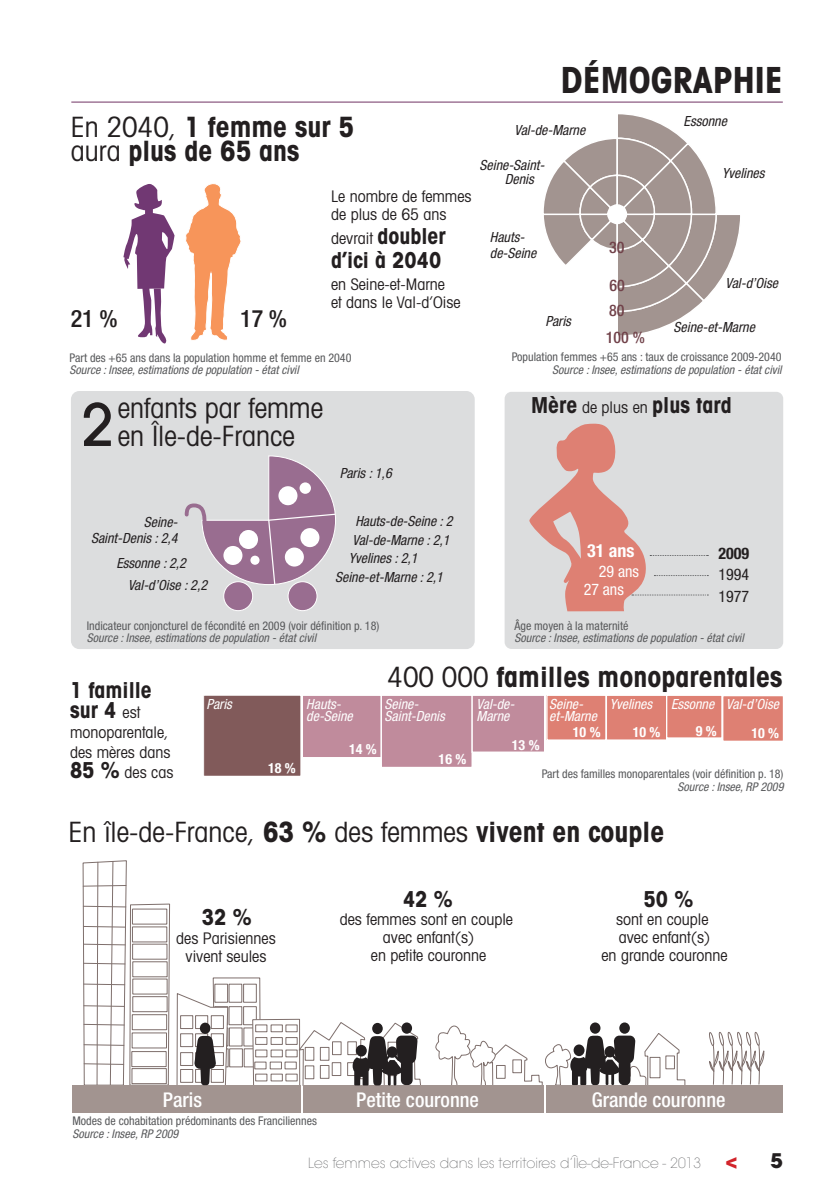
<style>
.page{position:relative;width:840px;height:1192px;background:#fff}
.page>*{position:absolute;margin:0;border:0;box-sizing:border-box;transform-origin:0 0}
.t1{font:500 58px "Avant Garde";color:#231f20}
.t2{font:700 condensed 36px "Avant Garde";color:#231f20}
.t3{font:condensed 28px/28px "Avant Garde";color:#231f20}
.t4{font:700 condensed 28px/24px "Avant Garde";color:#231f20}
.t5{font:500 condensed 24px "Helvetica Neue";color:#231f20}
.t6{font:700 condensed 22px/20px "Avant Garde";color:#231f20}
.t7{font:500 condensed 20.4px "Helvetica Neue";color:#fff}
.t8{font:700 20px "Avant Garde";color:#231f20}
.t9{font:700 condensed 18px "Helvetica Neue";color:#fff}
.t10{font:condensed 16px/18px "Avant Garde";color:#231f20;text-align:center}
.t11{font:condensed 16px "Helvetica Neue";color:#fff}
.t12{font:500 condensed 16px/25.8px "Helvetica Neue";color:#71424a}
.t13{font:condensed 16px "Helvetica Neue";color:#231f20}
.t14{font:700 condensed 16px "Helvetica Neue";color:#231f20}
.t15{font:italic condensed 14px/16px "Helvetica Neue";color:#231f20;text-align:right}
.t16{font:italic condensed 14px/11.8px "Helvetica Neue";color:#fff}
.t17{font:200 14px "Avant Garde";color:#58595b}
.t18{font:700 condensed 14px "Helvetica Neue";color:#fff}
.t19{font:condensed 12px "Helvetica Neue";color:#58595b}
.t20{font:italic condensed 12px "Helvetica Neue";color:#58595b}
.s1{font-weight:400}
.s2{font-weight:700;font-size:22px}
.s3{font-weight:400;font-size:16px}
.s4{font-weight:700}
.s5{font-weight:700;font-size:20px;color:#d2232a}
</style>
<div class="page">
<div style="left:71px;top:391px;width:404px;height:258px;background:#dcddde;border-radius:8px"></div>
<div style="left:505px;top:392px;width:278px;height:257px;background:#dcddde;border-radius:7px"></div>
<svg style="left:82px;top:860px;width:88px;height:225px"></svg>
<svg style="left:212px;top:977px;width:49px;height:15px"></svg>
<svg style="left:709px;top:1032px;width:56px;height:53px"></svg>
<div style="left:72px;top:1085px;width:229px;height:28px;background:#a29490"></div>
<div style="left:546px;top:1085px;width:236px;height:28px;background:#a29490"></div>
<div style="left:224px;top:582px;width:29px;height:29px;background:#996d90;border-radius:50%"></div>
<div style="left:223px;top:581px;width:30px;height:30px;border:1px solid #fff;border-radius:50%"></div>
<div style="left:288px;top:582px;width:29px;height:29px;background:#996d90;border-radius:50%"></div>
<div style="left:288px;top:581px;width:29px;height:30px;border:1px solid #fff;border-radius:50%"></div>
<svg style="left:184px;top:455px;width:152px;height:131px"></svg>
<div style="left:278px;top:486px;width:19px;height:19px;background:#fff;border-radius:50%"></div>
<div style="left:285px;top:548px;width:19px;height:19px;background:#fff;border-radius:50%"></div>
<div style="left:300px;top:528px;width:19px;height:19px;background:#fff;border-radius:50%"></div>
<div style="left:223px;top:546px;width:19px;height:19px;background:#fff;border-radius:50%"></div>
<div style="left:239px;top:530px;width:19px;height:19px;background:#fff;border-radius:50%"></div>
<div style="left:300px;top:482px;width:11px;height:12px;background:#fff;border-radius:50%"></div>
<div style="left:250px;top:556px;width:10px;height:9px;background:#fff;border-radius:50%"></div>
<svg style="left:529px;top:424px;width:179px;height:187px"></svg>
<div style="left:204px;top:695px;width:97px;height:81px;background:#815a5a"></div>
<div style="left:203px;top:695px;width:98px;height:82px;border:1px solid #fff"></div>
<div style="left:302px;top:695px;width:79px;height:63px;background:#c08b9c"></div>
<div style="left:302px;top:695px;width:80px;height:63px;border:1px solid #fff"></div>
<div style="left:381px;top:695px;width:91px;height:72px;background:#c08b9c"></div>
<div style="left:381px;top:695px;width:92px;height:73px;border:1px solid #fff"></div>
<div style="left:472px;top:695px;width:73px;height:57px;background:#c08b9c"></div>
<div style="left:472px;top:695px;width:73px;height:58px;border:1px solid #fff"></div>
<div style="left:547px;top:695px;width:59px;height:45px;background:#de8073"></div>
<div style="left:546px;top:695px;width:61px;height:46px;border:1px solid #fff"></div>
<div style="left:606px;top:695px;width:61px;height:45px;background:#de8073"></div>
<div style="left:606px;top:695px;width:61px;height:46px;border:1px solid #fff"></div>
<div style="left:667px;top:695px;width:55px;height:43px;background:#de8073"></div>
<div style="left:666px;top:695px;width:57px;height:44px;border:1px solid #fff"></div>
<div style="left:722px;top:695px;width:62px;height:47px;background:#de8073"></div>
<div style="left:721px;top:694px;width:64px;height:49px;border:2px solid #fff"></div>
<svg style="left:543px;top:114px;width:197px;height:222px"></svg>
<svg style="left:176px;top:992px;width:510px;height:121px"></svg>
<svg style="left:123px;top:184px;width:52px;height:160px"></svg>
<svg style="left:186px;top:183px;width:55px;height:158px"></svg>
<hr style="left:71px;top:101px;width:712px;height:2px;background:#996d90">
<h3 class="t4" style="left:71px;top:117px;width:285px"><span class="s1">En 2040,</span> 1 femme sur 5 <span class="s1">aura</span> plus de 65 ans</h3>
<h3 class="t5" style="left:71px;top:310px;width:49px">21 %</h3>
<h3 class="t5" style="left:240px;top:310px;width:49px">17 %</h3>
<h3 class="t10" style="left:331px;top:189px;width:142px;text-align:left">Le nombre de femmes de plus de 65 ans</h3>
<h3 class="t10" style="left:331px;top:231px;width:116px">devrait <span class="s2">doubler</span></h3>
<h3 class="t6" style="left:331px;top:252px;width:112px">d’ici à 2040</h3>
<h3 class="t10" style="left:331px;top:277px;width:131px;text-align:left">en Seine-et-Marne<br>et dans le Val-d’Oise</h3>
<h2 class="t2" style="left:561px;top:67px;width:224px">DÉMOGRAPHIE</h2>
<p class="t15" style="left:515px;top:123px;width:72px">Val-de-Marne</p>
<p class="t15" style="left:480px;top:158px;width:67px">Seine-Saint-</p>
<p class="t15" style="left:505px;top:172px;width:31px">Denis</p>
<p class="t15" style="left:490px;top:230px;width:48px;text-align:left">Hauts&shy;de-Seine</p>
<p class="t15" style="left:546px;top:314px;width:27px">Paris</p>
<h3 class="t12" style="left:609px;top:236px;width:17px">30</h3>
<h3 class="t12" style="left:606px;top:274px;width:41px">60<br>80<br>100 %</h3>
<p class="t15" style="left:684px;top:114px;width:45px">Essonne</p>
<p class="t15" style="left:722px;top:166px;width:44px">Yvelines</p>
<p class="t15" style="left:725px;top:277px;width:54px">Val-d’Oise</p>
<p class="t15" style="left:674px;top:321px;width:83px">Seine-et-Marne</p>
<p class="t19" style="left:70px;top:353px;width:283px">Part des +65 ans dans la population homme et femme en 2040</p>
<p class="t19" style="left:512px;top:352px;width:271px">Population femmes +65 ans : taux de croissance 2009-2040</p>
<p class="t20" style="left:70px;top:365px;width:231px">Source : Insee, estimations de population - état civil</p>
<p class="t20" style="left:552px;top:365px;width:231px">Source : Insee, estimations de population - état civil</p>
<h3 class="t3" style="left:118px;top:396px;width:207px">enfants par femme en Île-de-France</h3>
<h3 class="t6" style="left:531px;top:397px;width:202px">Mère <span class="s3">de plus en</span> plus tard</h3>
<h1 class="t1" style="left:82px;top:403px;width:34px">2</h1>
<p class="t15" style="left:340px;top:466px;width:53px">Paris : 1,6</p>
<p class="t15" style="left:91px;top:516px;width:88px">Seine-<br>Saint-Denis : 2,4</p>
<p class="t15" style="left:355px;top:514px;width:99px">Hauts-de-Seine : 2</p>
<p class="t15" style="left:335px;top:570px;width:109px">Seine-et-Marne : 2,1</p>
<p class="t15" style="left:353px;top:534px;width:99px">Val-de-Marne : 2,1</p>
<p class="t15" style="left:349px;top:552px;width:70px">Yvelines : 2,1</p>
<p class="t15" style="left:116px;top:556px;width:71px">Essonne : 2,2</p>
<p class="t15" style="left:128px;top:579px;width:80px">Val-d’Oise : 2,2</p>
<p class="t19" style="left:87px;top:621px;width:294px">Indicateur conjoncturel de fécondité en 2009 (voir définition p. 18)</p>
<p class="t20" style="left:87px;top:634px;width:231px">Source : Insee, estimations de population - état civil</p>
<h3 class="t9" style="left:587px;top:544px;width:49px">31 ans</h3>
<h3 class="t11" style="left:599px;top:566px;width:42px">29 ans</h3>
<h3 class="t11" style="left:584px;top:584px;width:42px">27 ans</h3>
<h3 class="t14" style="left:718px;top:547px;width:32px">2009</h3>
<h3 class="t13" style="left:718px;top:568px;width:32px">1994</h3>
<h3 class="t13" style="left:718px;top:590px;width:32px">1977</h3>
<p class="t19" style="left:515px;top:621px;width:115px">Âge moyen à la maternité</p>
<p class="t20" style="left:515px;top:634px;width:231px">Source : Insee, estimations de population - état civil</p>
<h3 class="t6" style="left:70px;top:682px;width:83px">1 famille sur 4 <span class="s3">est</span></h3>
<h3 class="t10" style="left:70px;top:724px;width:105px;line-height:20px;text-align:left">monoparentale, des mères dans<br><span class="s2">85 %</span> des cas</h3>
<h3 class="t4" style="left:387px;top:668px;width:397px"><span class="s1">400 000</span> familles monoparentales</h3>
<p class="t16" style="left:306px;top:700px;width:48px">Hauts&shy;de-Seine</p>
<p class="t16" style="left:549px;top:700px;width:49px">Seine&shy;et-Marne</p>
<p class="t16" style="left:610px;top:700px;width:44px">Yvelines</p>
<p class="t16" style="left:671px;top:700px;width:45px">Essonne</p>
<p class="t16" style="left:385px;top:700px;width:35px">Seine-</p>
<p class="t16" style="left:726px;top:700px;width:54px">Val-d’Oise</p>
<p class="t16" style="left:385px;top:711px;width:62px">Saint-Denis</p>
<p class="t16" style="left:207px;top:700px;width:27px">Paris</p>
<p class="t16" style="left:477px;top:700px;width:40px">Val-de-<br>Marne</p>
<p class="t18" style="left:268px;top:763px;width:29px">18 %</p>
<p class="t18" style="left:349px;top:744px;width:29px">14 %</p>
<p class="t18" style="left:439px;top:754px;width:29px">16 %</p>
<p class="t18" style="left:512px;top:740px;width:29px">13 %</p>
<p class="t18" style="left:573px;top:727px;width:29px">10 %</p>
<p class="t18" style="left:633px;top:727px;width:29px">10 %</p>
<p class="t18" style="left:696px;top:726px;width:22px">9 %</p>
<p class="t18" style="left:751px;top:728px;width:29px">10 %</p>
<p class="t19" style="left:542px;top:769px;width:243px">Part des familles monoparentales (voir définition p. 18)</p>
<p class="t20" style="left:678px;top:782px;width:107px">Source : Insee, RP 2009</p>
<h3 class="t3" style="left:69px;top:821px;width:597px">En île-de-France, <span class="s4">63 %</span> des femmes <span class="s4">vivent en couple</span></h3>
<h3 class="t6" style="left:202px;top:909px;width:52px">32 %</h3>
<h3 class="t10" style="left:176px;top:931px;width:101px">des Parisiennes vivent seules</h3>
<h3 class="t6" style="left:403px;top:891px;width:52px">42 %</h3>
<h3 class="t10" style="left:340px;top:912px;width:175px">des femmes sont en couple avec enfant(s)<br>en petite couronne</h3>
<h3 class="t6" style="left:643px;top:891px;width:52px">50 %</h3>
<h3 class="t10" style="left:601px;top:912px;width:128px">sont en couple<br>avec enfant(s)<br>en grande couronne</h3>
<h3 class="t7" style="left:163px;top:1093px;width:41px">Paris</h3>
<h3 class="t7" style="left:356px;top:1093px;width:124px">Petite couronne</h3>
<h3 class="t7" style="left:592px;top:1093px;width:135px">Grande couronne</h3>
<p class="t19" style="left:73px;top:1116px;width:246px">Modes de cohabitation prédominants des Franciliennes</p>
<p class="t20" style="left:73px;top:1129px;width:107px">Source : Insee, RP 2009</p>
<p class="t17" style="left:308px;top:1158px;width:431px">Les femmes actives dans les territoires d’Île-de-France - 2013 <span class="s5">&lt;</span></p>
<h3 class="t8" style="left:770px;top:1154px;width:14px">5</h3>
</div>
